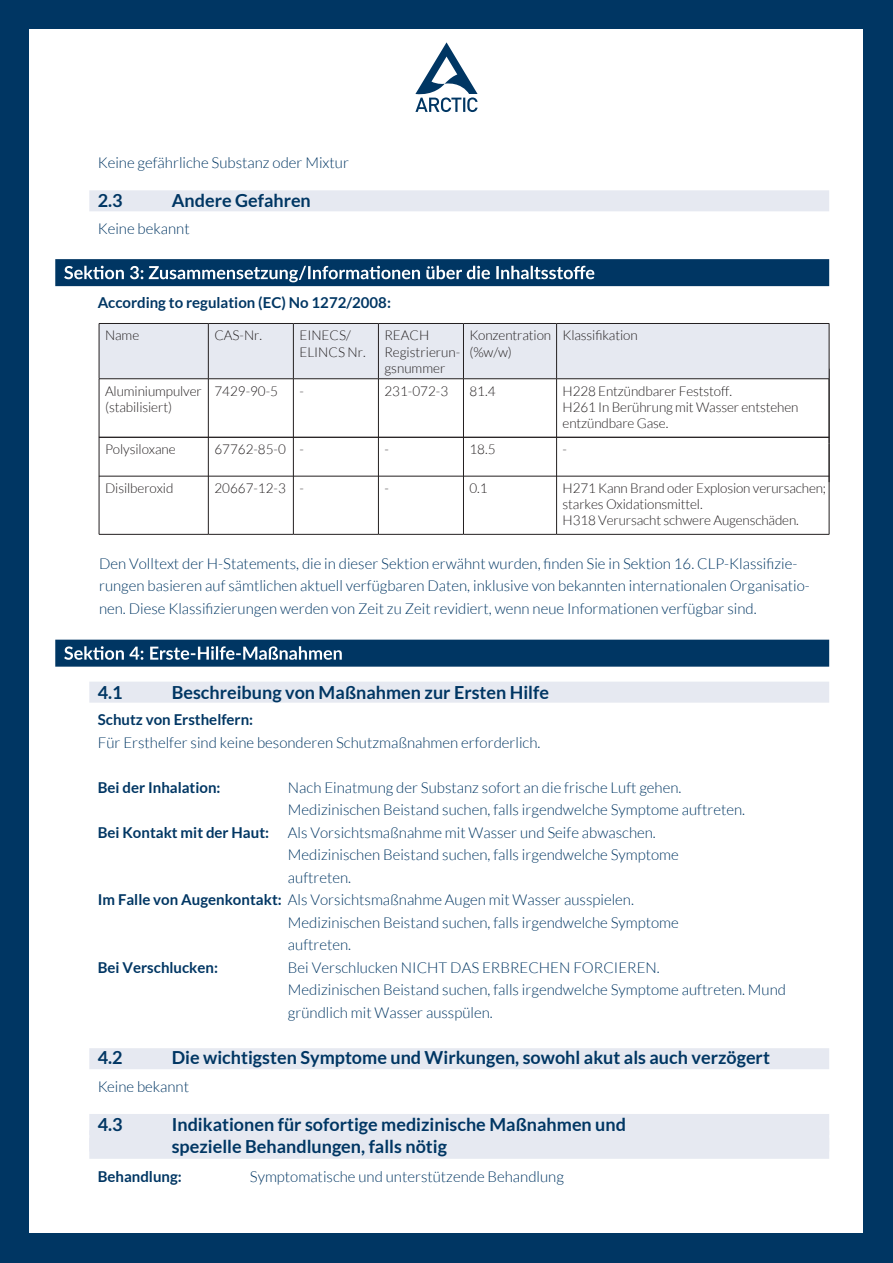
<style>
.page{position:relative;width:893px;height:1263px;background:#003663}
.page>*{position:absolute;margin:0;border:0;box-sizing:border-box;transform-origin:0 0}
.t1{font:700 18px/21.6px "Lato";color:#003663}
.t2{font:300 15px/22.5px "Lato";color:#003663}
.t3{font:700 15px "Lato";color:#003663}
.t4{font:300 13.5px/16.2px "Lato";letter-spacing:-.01em;color:#231f20}
.s1{font-weight:700}
</style>
<div class="page">
<div style="left:30px;top:30px;width:833px;height:1203px;background:#fff"></div>
<svg style="left:415px;top:42px;width:63px;height:70px"></svg>
<div style="left:89px;top:190px;width:740px;height:21px;background:#e6e9f1"></div>
<div style="left:55px;top:259px;width:774px;height:27px;background:#003663"></div>
<div style="left:55px;top:640px;width:774px;height:27px;background:#003663"></div>
<div style="left:89px;top:682px;width:740px;height:21px;background:#e6e9f1"></div>
<svg style="left:64px;top:646px;width:278px;height:14px"></svg>
<svg style="left:64px;top:266px;width:530px;height:16px"></svg>
<div style="left:89px;top:1048px;width:740px;height:21px;background:#e6e9f1"></div>
<div style="left:89px;top:1114px;width:740px;height:21px;background:#e6e9f1"></div>
<div style="left:89px;top:1130px;width:740px;height:21px;background:#e6e9f1"></div>
<div style="left:89px;top:1138px;width:740px;height:21px;background:#e6e9f1"></div>
<div style="left:100px;top:324px;width:729px;height:54px;background:#e6e9f1"></div>
<hr style="left:99px;top:324px;width:1px;height:55px;background:#231f20">
<hr style="left:208px;top:324px;width:1px;height:55px;background:#231f20">
<hr style="left:293px;top:324px;width:1px;height:55px;background:#231f20">
<hr style="left:378px;top:324px;width:1px;height:55px;background:#231f20">
<hr style="left:463px;top:324px;width:1px;height:55px;background:#231f20">
<hr style="left:556px;top:324px;width:1px;height:55px;background:#231f20">
<hr style="left:829px;top:324px;width:1px;height:55px;background:#231f20">
<hr style="left:99px;top:378px;width:109px;height:1px;background:#231f20">
<hr style="left:99px;top:379px;width:1px;height:58px;background:#231f20">
<hr style="left:208px;top:378px;width:85px;height:1px;background:#231f20">
<hr style="left:208px;top:379px;width:1px;height:58px;background:#231f20">
<hr style="left:293px;top:378px;width:85px;height:1px;background:#231f20">
<hr style="left:293px;top:379px;width:1px;height:58px;background:#231f20">
<hr style="left:378px;top:378px;width:85px;height:1px;background:#231f20">
<hr style="left:378px;top:379px;width:1px;height:58px;background:#231f20">
<hr style="left:463px;top:378px;width:94px;height:1px;background:#231f20">
<hr style="left:463px;top:379px;width:1px;height:58px;background:#231f20">
<hr style="left:557px;top:378px;width:272px;height:1px;background:#231f20">
<hr style="left:556px;top:379px;width:1px;height:58px;background:#231f20">
<hr style="left:829px;top:379px;width:1px;height:58px;background:#231f20">
<hr style="left:99px;top:437px;width:109px;height:1px;background:#231f20">
<hr style="left:208px;top:437px;width:85px;height:1px;background:#231f20">
<hr style="left:293px;top:437px;width:85px;height:1px;background:#231f20">
<hr style="left:378px;top:437px;width:85px;height:1px;background:#231f20">
<hr style="left:463px;top:437px;width:94px;height:1px;background:#231f20">
<hr style="left:557px;top:437px;width:272px;height:1px;background:#231f20">
<hr style="left:99px;top:437px;width:1px;height:39px;background:#231f20">
<hr style="left:208px;top:437px;width:1px;height:39px;background:#231f20">
<hr style="left:293px;top:437px;width:1px;height:39px;background:#231f20">
<hr style="left:378px;top:437px;width:1px;height:39px;background:#231f20">
<hr style="left:463px;top:437px;width:1px;height:39px;background:#231f20">
<hr style="left:556px;top:437px;width:1px;height:39px;background:#231f20">
<hr style="left:829px;top:437px;width:1px;height:39px;background:#231f20">
<hr style="left:99px;top:476px;width:109px;height:1px;background:#231f20">
<hr style="left:208px;top:476px;width:85px;height:1px;background:#231f20">
<hr style="left:293px;top:476px;width:85px;height:1px;background:#231f20">
<hr style="left:378px;top:476px;width:85px;height:1px;background:#231f20">
<hr style="left:463px;top:476px;width:94px;height:1px;background:#231f20">
<hr style="left:557px;top:476px;width:272px;height:1px;background:#231f20">
<hr style="left:99px;top:476px;width:1px;height:58px;background:#231f20">
<hr style="left:208px;top:476px;width:1px;height:58px;background:#231f20">
<hr style="left:293px;top:476px;width:1px;height:58px;background:#231f20">
<hr style="left:378px;top:476px;width:1px;height:58px;background:#231f20">
<hr style="left:463px;top:476px;width:1px;height:58px;background:#231f20">
<hr style="left:556px;top:476px;width:1px;height:58px;background:#231f20">
<hr style="left:829px;top:476px;width:1px;height:58px;background:#231f20">
<hr style="left:99px;top:534px;width:109px;height:1px;background:#231f20">
<hr style="left:208px;top:534px;width:85px;height:1px;background:#231f20">
<hr style="left:293px;top:534px;width:85px;height:1px;background:#231f20">
<hr style="left:378px;top:534px;width:85px;height:1px;background:#231f20">
<hr style="left:463px;top:534px;width:94px;height:1px;background:#231f20">
<hr style="left:557px;top:534px;width:272px;height:1px;background:#231f20">
<hr style="left:99px;top:323px;width:109px;height:1px;background:#231f20">
<hr style="left:208px;top:323px;width:85px;height:1px;background:#231f20">
<hr style="left:293px;top:323px;width:85px;height:1px;background:#231f20">
<hr style="left:378px;top:323px;width:85px;height:1px;background:#231f20">
<hr style="left:463px;top:323px;width:94px;height:1px;background:#231f20">
<hr style="left:557px;top:323px;width:272px;height:1px;background:#231f20">
<p class="t2" style="left:98px;top:152px;width:253px">Keine gefährliche Substanz oder Mixtur</p>
<p class="t1" style="left:98px;top:190px;width:26px">2.3</p>
<p class="t1" style="left:172px;top:190px;width:141px">Andere Gefahren</p>
<p class="t2" style="left:98px;top:218px;width:93px">Keine bekannt</p>
<p class="t3" style="left:98px;top:294px;width:295px">According to regulation (EC) No 1272/2008:</p>
<p class="t4" style="left:299px;top:327px;width:68px">EINECS/<br>ELINCS Nr.</p>
<p class="t4" style="left:384px;top:327px;width:77px">REACH<br>Registrierun&shy;gsnummer</p>
<p class="t4" style="left:469px;top:327px;width:83px">Konzentration (%w/w)</p>
<p class="t4" style="left:563px;top:327px;width:77px">Klassifikation</p>
<p class="t4" style="left:105px;top:327px;width:36px">Name</p>
<p class="t4" style="left:214px;top:327px;width:49px">CAS-Nr.</p>
<p class="t4" style="left:105px;top:383px;width:98px">Aluminiumpulver (stabilisiert)</p>
<p class="t4" style="left:214px;top:383px;width:65px">7429-90-5</p>
<p class="t4" style="left:299px;top:383px;width:6px">-</p>
<p class="t4" style="left:384px;top:383px;width:65px">231-072-3</p>
<p class="t4" style="left:469px;top:383px;width:28px">81.4</p>
<p class="t4" style="left:563px;top:383px;width:237px">H228 Entzündbarer Feststoff.<br>H261 In Berührung mit Wasser entstehen entzündbare Gase.</p>
<p class="t4" style="left:105px;top:441px;width:72px">Polysiloxane</p>
<p class="t4" style="left:214px;top:441px;width:91px">67762-85-0 -</p>
<p class="t4" style="left:384px;top:441px;width:6px">-</p>
<p class="t4" style="left:469px;top:441px;width:28px">18.5</p>
<p class="t4" style="left:563px;top:441px;width:6px">-</p>
<p class="t4" style="left:105px;top:480px;width:70px">Disilberoxid</p>
<p class="t4" style="left:214px;top:480px;width:91px">20667-12-3 -</p>
<p class="t4" style="left:384px;top:480px;width:6px">-</p>
<p class="t4" style="left:469px;top:480px;width:20px">0.1</p>
<p class="t4" style="left:563px;top:480px;width:265px">H271 Kann Brand oder Explosion verursachen; starkes Oxidationsmittel.<br>H318 Verursacht schwere Augenschäden.</p>
<p class="t2" style="left:99px;top:552px;width:712px">Den Volltext der H-Statements, die in dieser Sektion erwähnt wurden, finden Sie in Sektion 16. CLP-Klassifizie&shy;rungen basieren auf sämtlichen aktuell verfügbaren Daten, inklusive von bekannten internationalen Organisatio&shy;nen. Diese Klassifizierungen werden von Zeit zu Zeit revidiert, wenn neue Informationen verfügbar sind.</p>
<p class="t1" style="left:98px;top:681px;width:26px">4.1</p>
<p class="t1" style="left:172px;top:681px;width:379px">Beschreibung von Maßnahmen zur Ersten Hilfe</p>
<p class="t3" style="left:98px;top:711px;width:157px">Schutz von Ersthelfern:</p>
<p class="t2" style="left:98px;top:731px;width:444px">Für Ersthelfer sind keine besonderen Schutzmaßnahmen erforderlich.</p>
<p class="t3" style="left:98px;top:779px;width:124px">Bei der Inhalation:</p>
<p class="t2" style="left:288px;top:776px;width:459px">Nach Einatmung der Substanz sofort an die frische Luft gehen.<br>Medizinischen Beistand suchen, falls irgendwelche Symptome auftreten.<br>Als Vorsichtsmaßnahme mit Wasser und Seife abwaschen.<br>Medizinischen Beistand suchen, falls irgendwelche Symptome auftreten.</p>
<p class="t2" style="left:288px;top:911px;width:499px">Medizinischen Beistand suchen, falls irgendwelche Symptome<br>auftreten.<br>Bei Verschlucken NICHT DAS ERBRECHEN FORCIEREN.<br>Medizinischen Beistand suchen, falls irgendwelche Symptome auftreten. Mund gründlich mit Wasser ausspülen.</p>
<p class="t3" style="left:98px;top:824px;width:173px">Bei Kontakt mit der Haut:</p>
<p class="t2" style="left:98px;top:889px;width:538px"><span class="s1">Im Falle von Augenkontakt:</span> Als Vorsichtsmaßnahme Augen mit Wasser ausspielen.</p>
<p class="t3" style="left:98px;top:959px;width:122px">Bei Verschlucken:</p>
<p class="t1" style="left:98px;top:1046px;width:26px">4.2</p>
<p class="t1" style="left:172px;top:1046px;width:600px">Die wichtigsten Symptome und Wirkungen, sowohl akut als auch verzögert</p>
<p class="t2" style="left:98px;top:1075px;width:93px">Keine bekannt</p>
<p class="t1" style="left:98px;top:1113px;width:26px">4.3</p>
<p class="t1" style="left:172px;top:1113px;width:456px">Indikationen für sofortige medizinische Maßnahmen und spezielle Behandlungen, falls nötig</p>
<p class="t3" style="left:98px;top:1168px;width:85px">Behandlung:</p>
<p class="t2" style="left:250px;top:1165px;width:315px">Symptomatische und unterstützende Behandlung</p>
</div>
